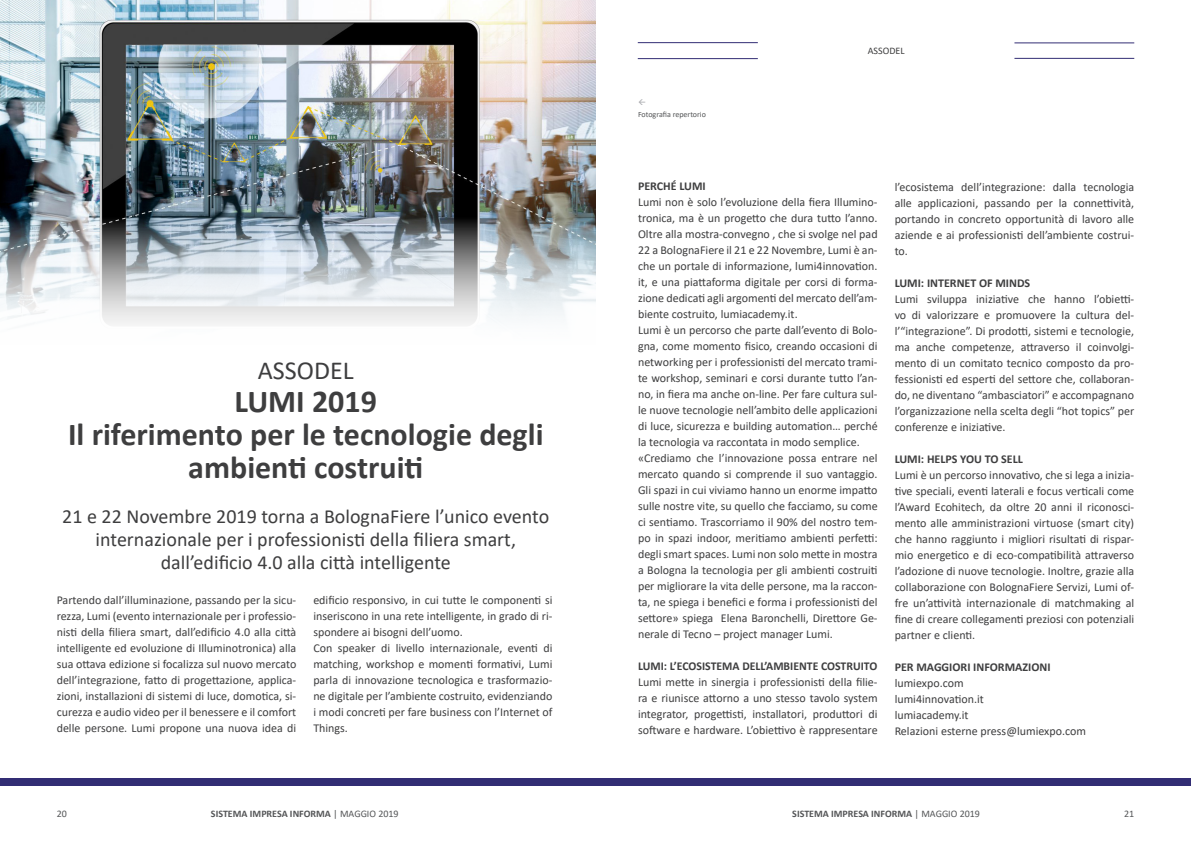
<style>
.page{position:relative;width:1191px;height:842px;background:#fff}
.page>*{position:absolute;margin:0;border:0;box-sizing:border-box;transform-origin:0 0}
.titolo{font:700 32px/33px "Calibri";color:#3e3e3f;text-align:center}
.titolo-2{font:26px "Calibri";color:#3e3e3f}
.sottotitolo{font:20px/23px "Calibri";color:#3e3e3f;text-align:center}
.testo{font:12px/16px "Calibri";color:#3e3e3f;text-align:justify}
.testo-2{font:700 12px "Calibri";color:#3e3e3f}
.data{font:700 10px "Calibri";color:#545557}
.t1{font:10px "Calibri";color:#3e3e3f}
.t2{font:10px "Calibri";color:#545557}
.didascalia{font:8px "Calibri";color:#545557}
.s1{font-weight:400}
</style>
<div class="page">
<div style="left:0;top:778px;width:595px;height:7px;background:#322d74"></div>
<div style="left:595px;top:778px;width:596px;height:7px;background:#322d74"></div>
<hr style="left:638px;top:58px;width:120px;height:1px;background:#322d74">
<hr style="left:638px;top:42px;width:120px;height:1px;background:#322d74">
<hr style="left:1014px;top:58px;width:120px;height:1px;background:#322d74">
<hr style="left:1014px;top:43px;width:120px;height:1px;background:#322d74">
<img style="left:0;top:0;width:595px;height:325px">
<p class="titolo-2" style="left:258px;top:352px;width:97px">ASSODEL</p>
<p class="titolo" style="left:68px;top:384px;width:477px">LUMI 2019<br>Il riferimento per le tecnologie degli ambienti costruiti</p>
<p class="sottotitolo" style="left:62px;top:505px;width:488px">21 e 22 Novembre 2019 torna a BolognaFiere l’unico evento internazionale per i professionisti della filiera smart, dall’edificio 4.0 alla città intelligente</p>
<p class="testo" style="left:57px;top:591px;width:241px">Partendo dall’illuminazione, passando per la sicu&shy;rezza, Lumi (evento internazionale per i professio&shy;nisti della filiera smart, dall’edificio 4.0 alla città intelligente ed evoluzione di Illuminotronica) alla sua ottava edizione si focalizza sul nuovo mercato dell’integrazione, fatto di progettazione, applica&shy;zioni, installazioni di sistemi di luce, domotica, si&shy;curezza e audio video per il benessere e il comfort delle persone. Lumi propone una nuova idea di</p>
<p class="testo" style="left:313px;top:591px;width:241px">edificio responsivo, in cui tutte le componenti si inseriscono in una rete intelligente, in grado di ri&shy;spondere ai bisogni dell’uomo.</p>
<p class="testo" style="left:313px;top:639px;width:241px">Con speaker di livello internazionale, eventi di matching, workshop e momenti formativi, Lumi parla di innovazione tecnologica e trasformazio&shy;ne digitale per l’ambiente costruito, evidenziando i modi concreti per fare business con l’Internet of Things.</p>
<p class="didascalia" style="left:638px;top:109px;width:69px">Fotografia repertorio</p>
<p class="t1" style="left:867px;top:44px;width:38px">ASSODEL</p>
<p class="testo-2" style="left:638px;top:178px;width:69px">PERCHÉ LUMI</p>
<p class="testo" style="left:638px;top:194px;width:241px">Lumi non è solo l’evoluzione della fiera Illumino&shy;tronica, ma è un progetto che dura tutto l’anno.<br>Oltre alla mostra-convegno , che si svolge nel pad 22 a BolognaFiere il 21 e 22 Novembre, Lumi è an&shy;che un portale di informazione, lumi4innovation. it, e una piattaforma digitale per corsi di forma&shy;zione dedicati agli argomenti del mercato dell’am&shy;biente costruito, lumiacademy.it.</p>
<p class="testo" style="left:638px;top:322px;width:241px">Lumi è un percorso che parte dall’evento di Bolo&shy;gna, come momento fisico, creando occasioni di networking per i professionisti del mercato trami&shy;te workshop, seminari e corsi durante tutto l’an&shy;no, in fiera ma anche on-line. Per fare cultura sul&shy;le nuove tecnologie nell’ambito delle applicazioni di luce, sicurezza e building automation… perché la tecnologia va raccontata in modo semplice.</p>
<p class="testo" style="left:638px;top:450px;width:241px">«Crediamo che l’innovazione possa entrare nel mercato quando si comprende il suo vantaggio.<br>Gli spazi in cui viviamo hanno un enorme impatto sulle nostre vite, su quello che facciamo, su come ci sentiamo. Trascorriamo il 90% del nostro tem&shy;po in spazi indoor, meritiamo ambienti perfetti: degli smart spaces. Lumi non solo mette in mostra a Bologna la tecnologia per gli ambienti costruiti per migliorare la vita delle persone, ma la raccon&shy;ta, ne spiega i benefici e forma i professionisti del settore» spiega Elena Baronchelli, Direttore Ge&shy;nerale di Tecno – project manager Lumi.</p>
<p class="testo-2" style="left:638px;top:658px;width:241px">LUMI: L’ECOSISTEMA DELL’AMBIENTE COSTRUITO</p>
<p class="testo" style="left:638px;top:674px;width:241px">Lumi mette in sinergia i professionisti della filie&shy;ra e riunisce attorno a uno stesso tavolo system integrator, progettisti, installatori, produttori di software e hardware. L’obiettivo è rappresentare</p>
<p class="testo" style="left:894px;top:178px;width:241px">l’ecosistema dell’integrazione: dalla tecnologia alle applicazioni, passando per la connettività, portando in concreto opportunità di lavoro alle aziende e ai professionisti dell’ambiente costrui&shy;to.</p>
<p class="testo-2" style="left:894px;top:274px;width:137px">LUMI: INTERNET OF MINDS</p>
<p class="testo" style="left:894px;top:290px;width:241px">Lumi sviluppa iniziative che hanno l’obietti&shy;vo di valorizzare e promuovere la cultura del&shy;l’“integrazione”. Di prodotti, sistemi e tecnologie, ma anche competenze, attraverso il coinvolgi&shy;mento di un comitato tecnico composto da pro&shy;fessionisti ed esperti del settore che, collaboran&shy;do, ne diventano “ambasciatori” e accompagnano l’organizzazione nella scelta degli “hot topics” per conferenze e iniziative.</p>
<p class="testo-2" style="left:894px;top:450px;width:130px">LUMI: HELPS YOU TO SELL</p>
<p class="testo" style="left:894px;top:466px;width:241px">Lumi è un percorso innovativo, che si lega a inizia&shy;tive speciali, eventi laterali e focus verticali come l’Award Ecohitech, da oltre 20 anni il riconosci&shy;mento alle amministrazioni virtuose (smart city) che hanno raggiunto i migliori risultati di rispar&shy;mio energetico e di eco-compatibilità attraverso l’adozione di nuove tecnologie. Inoltre, grazie alla collaborazione con BolognaFiere Servizi, Lumi of&shy;fre un’attività internazionale di matchmaking al fine di creare collegamenti preziosi con potenziali partner e clienti.</p>
<p class="testo-2" style="left:894px;top:658px;width:157px">PER MAGGIORI INFORMAZIONI</p>
<p class="testo" style="left:894px;top:674px;width:70px">lumiexpo.com</p>
<p class="testo" style="left:894px;top:690px;width:91px">lumi4innovation.it</p>
<p class="testo" style="left:894px;top:706px;width:75px">lumiacademy.it</p>
<p class="testo" style="left:894px;top:722px;width:193px">Relazioni esterne press@lumiexpo.com</p>
<p class="data" style="left:211px;top:807px;width:189px">SISTEMA IMPRESA INFORMA <span class="s1">| MAGGIO 2019</span></p>
<p class="data" style="left:792px;top:807px;width:189px">SISTEMA IMPRESA INFORMA <span class="s1">| MAGGIO 2019</span></p>
<p class="t2" style="left:57px;top:807px;width:12px">20</p>
<p class="t2" style="left:1124px;top:807px;width:12px">21</p>
</div>
